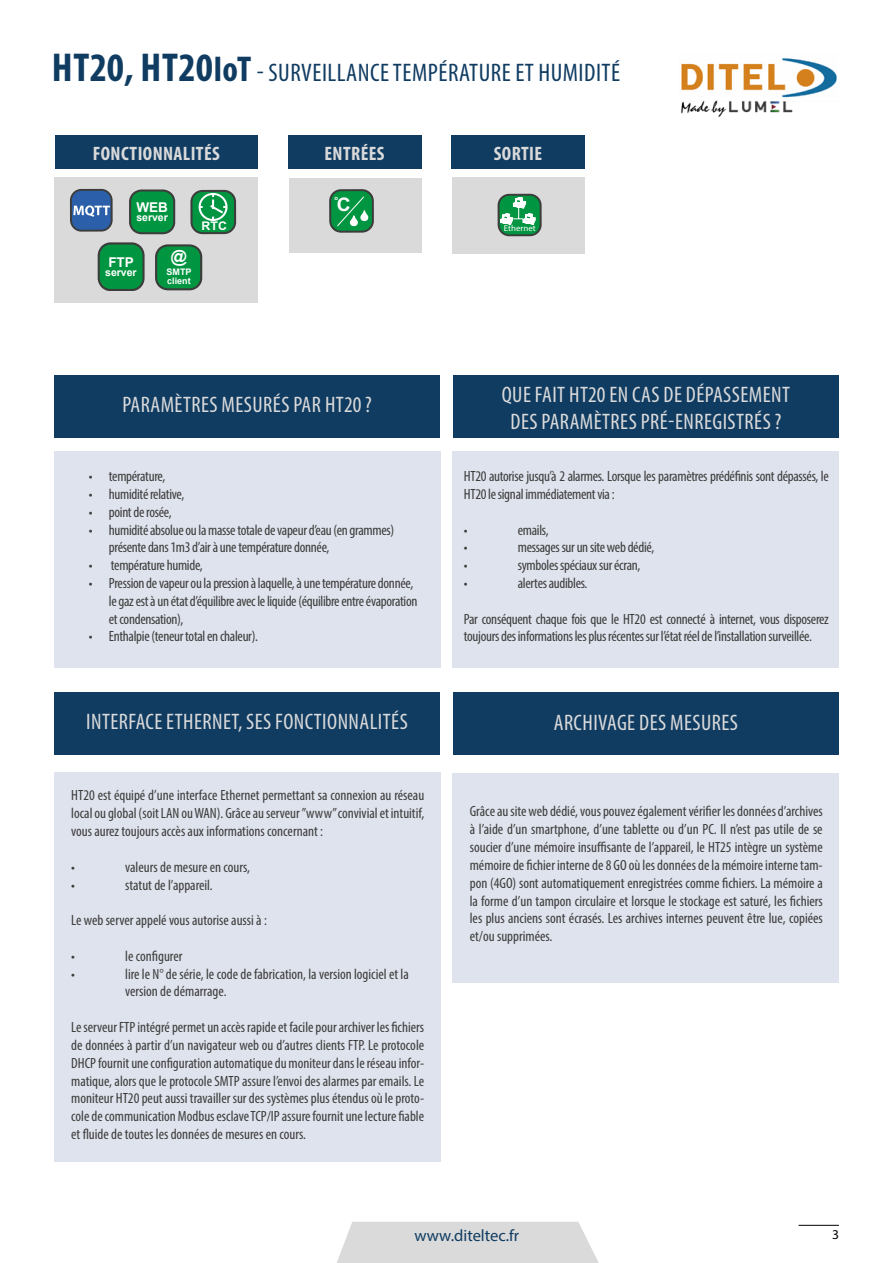
<style>
.page{position:relative;width:893px;height:1263px;background:#fff}
.page>*{position:absolute;margin:0;border:0;box-sizing:border-box;transform-origin:0 0}
.t1{font:condensed 25.5px "Myriad Pro";letter-spacing:.02em;color:#103c62}
.t2{font:condensed 22.5px/27px "Myriad Pro";letter-spacing:.02em;color:#dadada;text-align:center}
.t3{font:700 condensed 19.5px "Myriad Pro";letter-spacing:.02em;color:#dadada}
.t4{font:700 18.75px "Arial";color:#fff}
.t5{font:16.5px "Myriad Pro";color:#103c62}
.t6{font:700 16.5px "Arial";color:#fff}
.t7{font:condensed 14.85px/17.9px "Myriad Pro";letter-spacing:-.02em;color:#3c3c3b}
.t8{font:condensed 14.85px/17.9px "Myriad Pro";color:#3c3c3b}
.t9{font:700 13.5px "Arial";color:#fff}
.t10{font:13.5px "Myriad Pro";color:#000}
.t11{font:700 12px "Arial";color:#fff}
.t12{font:700 10.5px "Arial";color:#fff}
.t13{font:700 9px/9px "Arial";color:#fff}
.t14{font:8.55px "Myriad Pro";color:#fff;scale:1.04 1}
.t15{font:700 5.85px "Arial";color:#fff}
.s1{font-weight:700;font-size:40.5px}
.s2{font-weight:700;font-size:36px}
</style>
<div class="page">
<svg style="left:337px;top:1222px;width:262px;height:41px;background:#dcdcdc"></svg>
<hr style="left:799px;top:1225px;width:40px;height:1px;background:#000">
<div style="left:54px;top:772px;width:386px;height:390px;background:#dfe3ed"></div>
<div style="left:453px;top:451px;width:386px;height:217px;background:#dfe3ed"></div>
<div style="left:55px;top:376px;width:385px;height:62px;background:#103c62"></div>
<div style="left:55px;top:136px;width:203px;height:33px;background:#103c62"></div>
<div style="left:55px;top:178px;width:203px;height:125px;background:#dadada"></div>
<div style="left:289px;top:178px;width:132px;height:74px;background:#dadada"></div>
<div style="left:330px;top:190px;width:43px;height:42px;background:#009641;border-radius:11px"></div>
<div style="left:329px;top:189px;width:45px;height:44px;border:2px solid #3c3c3b;border-radius:11px"></div>
<svg style="left:337px;top:196px;width:28px;height:31px"></svg>
<div style="left:361px;top:211px;width:7px;height:10px;background:#fdfbfa;border-radius:3px"></div>
<div style="left:361px;top:210px;width:7px;height:11px;border:1px solid #fff;border-radius:3px"></div>
<div style="left:350px;top:216px;width:7px;height:10px;background:#fdfbfa;border-radius:3px"></div>
<div style="left:350px;top:216px;width:7px;height:10px;border:1px solid #fff;border-radius:3px"></div>
<div style="left:452px;top:178px;width:133px;height:76px;background:#dadada"></div>
<div style="left:499px;top:195px;width:42px;height:40px;background:#009641;border-radius:11px"></div>
<div style="left:498px;top:194px;width:44px;height:42px;border:2px solid #3c3c3b;border-radius:11px"></div>
<svg style="left:500px;top:198px;width:35px;height:26px"></svg>
<div style="left:288px;top:136px;width:133px;height:33px;background:#103c62"></div>
<div style="left:451px;top:136px;width:134px;height:33px;background:#103c62"></div>
<div style="left:54px;top:451px;width:386px;height:217px;background:#dfe3ed"></div>
<div style="left:191px;top:191px;width:44px;height:42px;background:#009641;border-radius:11px"></div>
<div style="left:190px;top:190px;width:46px;height:44px;border:2px solid #3c3c3b;border-radius:11px"></div>
<svg style="left:198px;top:192px;width:31px;height:29px"></svg>
<svg style="left:129px;top:189px;width:46px;height:45px;background:#188d4a"></svg>
<svg style="left:98px;top:242px;width:47px;height:49px;background:#198d4b"></svg>
<svg style="left:155px;top:244px;width:47px;height:46px;background:#178d4a"></svg>
<div style="left:454px;top:376px;width:385px;height:62px;background:#103c62"></div>
<div style="left:55px;top:692px;width:385px;height:63px;background:#103c62"></div>
<div style="left:454px;top:692px;width:385px;height:63px;background:#103c62"></div>
<div style="left:453px;top:773px;width:386px;height:209px;background:#dfe3ed"></div>
<div style="left:71px;top:190px;width:41px;height:41px;background:#2c5faa;border-radius:11px"></div>
<div style="left:70px;top:189px;width:43px;height:42px;border:2px solid #3c3c3b;border-radius:11px"></div>
<svg style="left:73px;top:205px;width:37px;height:12px"></svg>
<img style="left:681px;top:58px;width:156px;height:59px">
<h1 class="t1" style="left:52px;top:57px;width:570px"><span class="s1">HT20, HT20</span><span class="s2">IoT</span> - SURVEILLANCE TEMPÉRATURE ET HUMIDITÉ</h1>
<h3 class="t3" style="left:93px;top:141px;width:128px">FONCTIONNALITÉS</h3>
<p class="t9" style="left:136px;top:198px;width:33px">WEB</p>
<p class="t12" style="left:136px;top:210px;width:33px">server</p>
<p class="t6" style="left:171px;top:245px;width:18px">@</p>
<p class="t9" style="left:108px;top:253px;width:27px">FTP</p>
<p class="t12" style="left:105px;top:265px;width:33px">server</p>
<p class="t13" style="left:167px;top:267px;width:27px">SMTP client</p>
<p class="t11" style="left:202px;top:219px;width:27px">RTC</p>
<h3 class="t3" style="left:325px;top:141px;width:61px">ENTRÉES</h3>
<h3 class="t3" style="left:494px;top:141px;width:50px">SORTIE</h3>
<p class="t15" style="left:334px;top:194px;width:5px">o</p>
<p class="t4" style="left:337px;top:193px;width:15px">C</p>
<p class="t14" style="left:504px;top:223px;width:32px">Ethernet</p>
<h2 class="t2" style="left:122px;top:390px;width:251px">PARAMÈTRES MESURÉS PAR HT20 ?</h2>
<p class="t7" style="left:89px;top:467px;width:78px">• température,</p>
<p class="t7" style="left:89px;top:485px;width:97px">• humidité relative,</p>
<p class="t7" style="left:89px;top:503px;width:84px">• point de rosée,</p>
<p class="t7" style="left:109px;top:520px;width:287px;text-indent:-20px">• humidité absolue ou la masse totale de vapeur d’eau (en grammes) présente dans 1m3 d’air à une température donnée,</p>
<p class="t7" style="left:89px;top:556px;width:115px">• température humide,</p>
<p class="t7" style="left:109px;top:574px;width:310px;text-indent:-20px">• Pression de vapeur ou la pression à laquelle, à une température donnée, le gaz est à un état d’équilibre avec le liquide (équilibre entre évaporation et condensation),</p>
<p class="t7" style="left:89px;top:627px;width:171px">• Enthalpie (teneur total en chaleur).</p>
<h2 class="t2" style="left:502px;top:381px;width:290px">QUE FAIT HT20 EN CAS DE DÉPASSEMENT<br>DES PARAMÈTRES PRÉ-ENREGISTRÉS ?</h2>
<p class="t7" style="left:464px;top:467px;width:367px">HT20 autorise jusqu’à 2 alarmes. Lorsque les paramètres prédéfinis sont dépassés, le<br>HT20 le signal immédiatement via :</p>
<p class="t7" style="left:464px;top:520px;width:5px">•</p>
<p class="t7" style="left:518px;top:520px;width:32px">emails,</p>
<p class="t7" style="left:464px;top:538px;width:5px">•</p>
<p class="t7" style="left:518px;top:538px;width:138px">messages sur un site web dédié,</p>
<p class="t7" style="left:464px;top:556px;width:5px">•</p>
<p class="t7" style="left:518px;top:556px;width:124px">symboles spéciaux sur écran,</p>
<p class="t7" style="left:464px;top:574px;width:5px">•</p>
<p class="t7" style="left:518px;top:574px;width:71px">alertes audibles.</p>
<p class="t7" style="left:464px;top:610px;width:367px">Par conséquent chaque fois que le HT20 est connecté à internet, vous disposerez toujours des informations les plus récentes sur l’état réel de l’installation surveillée.</p>
<h2 class="t2" style="left:86px;top:708px;width:323px">INTERFACE ETHERNET, SES FONCTIONNALITÉS</h2>
<h2 class="t2" style="left:554px;top:709px;width:186px">ARCHIVAGE DES MESURES</h2>
<p class="t7" style="left:71px;top:786px;width:354px;text-align:justify">HT20 est équipé d’une interface Ethernet permettant sa connexion au réseau local ou global (soit LAN ou WAN). Grâce au serveur ”www” convivial et intuitif, vous aurez toujours accès aux informations concernant :</p>
<p class="t7" style="left:71px;top:858px;width:5px">•</p>
<p class="t8" style="left:125px;top:858px;width:126px">valeurs de mesure en cours,</p>
<p class="t7" style="left:71px;top:875px;width:5px">•</p>
<p class="t8" style="left:125px;top:875px;width:89px">statut de l’appareil.</p>
<p class="t8" style="left:71px;top:911px;width:197px">Le web server appelé vous autorise aussi à :</p>
<p class="t7" style="left:71px;top:947px;width:5px">•</p>
<p class="t8" style="left:125px;top:947px;width:59px">le configurer</p>
<p class="t7" style="left:71px;top:965px;width:5px">•</p>
<p class="t8" style="left:125px;top:965px;width:285px">lire le N° de série, le code de fabrication, la version logiciel et la version de démarrage.</p>
<p class="t7" style="left:71px;top:1018px;width:354px;text-align:justify">Le serveur FTP intégré permet un accès rapide et facile pour archiver les fichiers de données à partir d’un navigateur web ou d’autres clients FTP. Le protocole DHCP fournit une configuration automatique du moniteur dans le réseau infor&shy;matique, alors que le protocole SMTP assure l’envoi des alarmes par emails. Le moniteur HT20 peut aussi travailler sur des systèmes plus étendus où le proto&shy;cole de communication Modbus esclave TCP/IP assure fournit une lecture fiable et fluide de toutes les données de mesures en cours.</p>
<p class="t7" style="left:470px;top:802px;width:355px;text-align:justify">Grâce au site web dédié, vous pouvez également vérifier les données d’archives à l’aide d’un smartphone, d’une tablette ou d’un PC. Il n’est pas utile de se soucier d’une mémoire insuffisante de l’appareil, le HT25 intègre un système mémoire de fichier interne de 8 GO où les données de la mémoire interne tam&shy;pon (4GO) sont automatiquement enregistrées comme fichiers. La mémoire a la forme d’un tampon circulaire et lorsque le stockage est saturé, les fichiers les plus anciens sont écrasés. Les archives internes peuvent être lue, copiées et/ou supprimées.</p>
<p class="t5" style="left:415px;top:1225px;width:106px">www.diteltec.fr</p>
<p class="t10" style="left:832px;top:1226px;width:8px">3</p>
</div>
